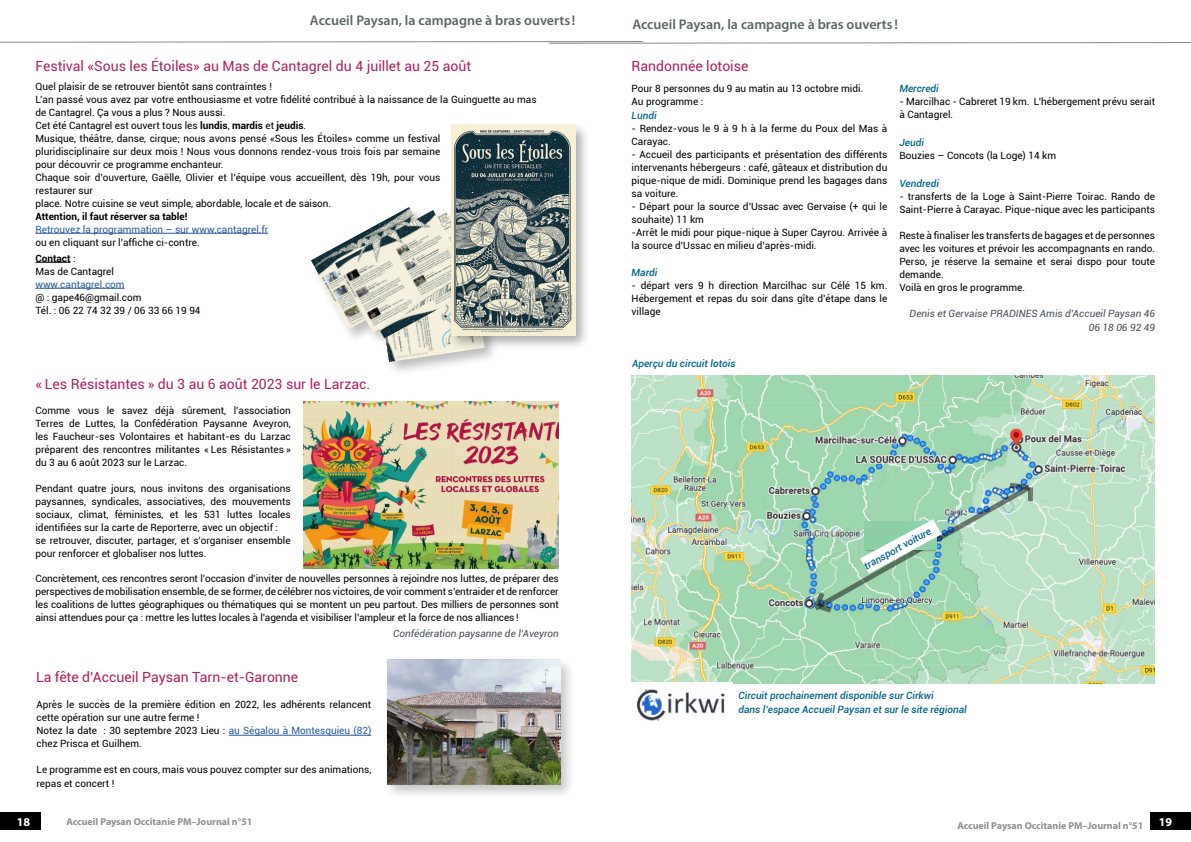
<style>
.page{position:relative;width:1191px;height:842px;background:#fff}
.page>*{position:absolute;margin:0;border:0;box-sizing:border-box;transform-origin:0 0}
.Titre{font:14px "Roboto";color:#ae2061}
.Subheading{font:600 14px "Myriad Pro";color:#59695d}
.t1{font:700 12px "Myriad Pro";color:#fff}
.Body{font:10px/13px "Roboto";color:#000}
.Sous_titre_gras__it{font:italic 500 10px "Roboto";color:#006588}
.signature{font:italic 10px "Roboto";color:#474f59}
.pagination{font:700 10px "Myriad Pro";color:#8d8f92}
.Body-2{font:10px "Roboto";color:#275b9b}
.Body-3{font:700 10px "Roboto";color:#000}
.Body-4{font:italic 500 10px "Roboto";color:#006588}
.s1{font-weight:700}
.s2{font-weight:400}
.s3{color:#275b9b}
</style>
<div class="page">
<svg style="left:0;top:41px;width:1191px;height:2px"></svg>
<div style="left:0;top:812px;width:40px;height:18px;background:#000"></div>
<div style="left:1151px;top:812px;width:40px;height:18px;background:#000"></div>
<div style="left:384px;top:656px;width:191px;height:144px;background:#000;opacity:.22"></div>
<img style="left:387px;top:660px;width:173px;height:125px">
<hr style="left:229px;top:735px;width:142px;height:1px;background:#275b9b">
<img style="left:303px;top:401px;width:255px;height:168px">
<img style="left:631px;top:376px;width:523px;height:307px">
<svg style="left:808px;top:480px;width:228px;height:134px;background:#a4d1b8"></svg>
<img style="left:636px;top:689px;width:89px;height:32px">
<hr style="left:35px;top:233px;width:233px;height:1px;background:#275b9b">
<hr style="left:35px;top:262px;width:36px;height:1px;background:#000">
<hr style="left:35px;top:288px;width:90px;height:1px;background:#275b9b">
<div style="left:309px;top:205px;width:190px;height:172px;background:#000;opacity:.26"></div>
<img style="left:311px;top:207px;width:136px;height:122px">
<img style="left:379px;top:338px;width:106px;height:24px">
<img style="left:345px;top:333px;width:103px;height:5px">
<img style="left:335px;top:210px;width:113px;height:123px">
<div style="left:448px;top:122px;width:143px;height:229px;background:#000;opacity:.32"></div>
<img style="left:451px;top:125px;width:124px;height:210px">
<p class="Subheading" style="left:310px;top:12px;width:267px">Accueil Paysan, la campagne à bras ouverts !</p>
<p class="Subheading" style="left:632px;top:16px;width:267px">Accueil Paysan, la campagne à bras ouverts !</p>
<p class="Titre" style="left:35px;top:56px;width:437px">Festival «Sous les Étoiles» au Mas de Cantagrel du 4 juillet au 25 août</p>
<p class="Body" style="left:35px;top:79px;width:238px">Quel plaisir de se retrouver bientôt sans contraintes !</p>
<p class="Body" style="left:35px;top:92px;width:502px">L’an passé vous avez par votre enthousiasme et votre fidélité contribué à la naissance de la Guinguette au mas de Cantagrel. Ça vous a plus ? Nous aussi.</p>
<p class="Body" style="left:35px;top:118px;width:272px">Cet été Cantagrel est ouvert tous les <span class="s1">lundis</span>, <span class="s1">mardis</span> et <span class="s1">jeudis</span>.</p>
<p class="Body" style="left:35px;top:131px;width:406px;text-align:justify">Musique, théâtre, danse, cirque; nous avons pensé «Sous les Étoiles» comme un festival pluridisciplinaire sur deux mois ! Nous vous donnons rendez-vous trois fois par semaine pour découvrir ce programme enchanteur.</p>
<p class="Body" style="left:35px;top:170px;width:406px">Chaque soir d’ouverture, Gaëlle, Olivier et l’équipe vous accueillent, dès 19h, pour vous restaurer sur</p>
<p class="Body" style="left:35px;top:196px;width:297px">place. Notre cuisine se veut simple, abordable, locale et de saison.</p>
<p class="Body-3" style="left:35px;top:209px;width:153px">Attention, il faut réserver sa table!</p>
<p class="Body-2" style="left:35px;top:222px;width:234px">Retrouvez la programmation – sur www.cantagrel.fr</p>
<p class="Body" style="left:35px;top:235px;width:166px">ou en cliquant sur l’affiche ci-contre.</p>
<p class="Body-3" style="left:35px;top:251px;width:42px">Contact <span class="s2">:</span></p>
<p class="Body" style="left:35px;top:264px;width:80px">Mas de Cantagrel</p>
<p class="Body-2" style="left:35px;top:277px;width:91px">www.cantagrel.com</p>
<p class="Body" style="left:35px;top:290px;width:108px">@ : gape46@gmail.com</p>
<p class="Body" style="left:35px;top:303px;width:167px">Tél. : 06 22 74 32 39 / 06 33 66 19 94</p>
<p class="Titre" style="left:35px;top:374px;width:336px">« Les Résistantes » du 3 au 6 août 2023 sur le Larzac.</p>
<p class="Body" style="left:35px;top:403px;width:257px;text-align:justify">Comme vous le savez déjà sûrement, l’association Terres de Luttes, la Confédération Paysanne Aveyron, les Faucheur-ses Volontaires et habitant-es du Larzac préparent des rencontres militantes « Les Résistantes » du 3 au 6 août 2023 sur le Larzac.</p>
<p class="Body" style="left:35px;top:481px;width:257px;text-align:justify">Pendant quatre jours, nous invitons des organisations paysannes, syndicales, associatives, des mouvements sociaux, climat, féministes, et les 531 luttes locales identifiées sur la carte de Reporterre, avec un objectif :</p>
<p class="Body" style="left:35px;top:533px;width:257px">se retrouver, discuter, partager, et s’organiser ensemble pour renforcer et globaliser nos luttes.</p>
<p class="Body" style="left:35px;top:571px;width:525px;text-align:justify">Concrètement, ces rencontres seront l’occasion d’inviter de nouvelles personnes à rejoindre nos luttes, de préparer des perspectives de mobilisation ensemble, de se former, de célébrer nos victoires, de voir comment s’entraider et de renforcer les coalitions de luttes géographiques ou thématiques qui se montent un peu partout. Des milliers de personnes sont ainsi attendues pour ça : mettre les luttes locales à l’agenda et visibiliser l’ampleur et la force de nos alliances !</p>
<p class="signature" style="left:393px;top:626px;width:167px">Confédération paysanne de l’Aveyron</p>
<p class="Titre" style="left:36px;top:667px;width:264px">La fête d’Accueil Paysan Tarn-et-Garonne</p>
<p class="Body" style="left:37px;top:698px;width:336px">Après le succès de la première édition en 2022, les adhérents relancent cette opération sur une autre ferme !</p>
<p class="Body" style="left:37px;top:724px;width:336px">Notez la date : 30 septembre 2023 Lieu : <span class="s3">au Ségalou à Montesquieu (82) </span>chez Prisca et Guilhem.</p>
<p class="Body" style="left:37px;top:763px;width:336px">Le programme est en cours, mais vous pouvez compter sur des animations, repas et concert !</p>
<p class="Titre" style="left:631px;top:56px;width:118px">Randonnée lotoise</p>
<p class="Body" style="left:631px;top:82px;width:233px">Pour 8 personnes du 9 au matin au 13 octobre midi.</p>
<p class="Body" style="left:631px;top:95px;width:73px">Au programme :</p>
<p class="Sous_titre_gras__it" style="left:631px;top:109px;width:27px">Lundi</p>
<p class="Body" style="left:631px;top:122px;width:257px">- Rendez-vous le 9 à 9 h à la ferme du Poux del Mas à<br>Carayac.</p>
<p class="Body" style="left:631px;top:148px;width:257px;text-align:justify">- Accueil des participants et présentation des différents intervenants hébergeurs : café, gâteaux et distribution du pique-nique de midi. Dominique prend les bagages dans sa voiture.</p>
<p class="Body" style="left:631px;top:200px;width:257px">- Départ pour la source d’Ussac avec Gervaise (+ qui le souhaite) 11 km</p>
<p class="Body" style="left:631px;top:226px;width:257px">-Arrêt le midi pour pique-nique à Super Cayrou. Arrivée à la source d’Ussac en milieu d’après-midi.</p>
<p class="Sous_titre_gras__it" style="left:631px;top:266px;width:27px">Mardi</p>
<p class="Body" style="left:631px;top:279px;width:257px;text-align:justify">- départ vers 9 h direction Marcilhac sur Célé 15 km.<br>Hébergement et repas du soir dans gîte d’étape dans le village</p>
<p class="Sous_titre_gras__it" style="left:632px;top:357px;width:105px">Aperçu du circuit lotois</p>
<p class="Sous_titre_gras__it" style="left:899px;top:82px;width:41px">Mercredi</p>
<p class="Body" style="left:899px;top:95px;width:257px">- Marcilhac - Cabreret 19 km. L’hébergement prévu serait à Cantagrel.</p>
<p class="Body-4" style="left:899px;top:136px;width:26px">Jeudi</p>
<p class="Body" style="left:899px;top:149px;width:158px">Bouzies – Concots (la Loge) 14 km</p>
<p class="Sous_titre_gras__it" style="left:899px;top:177px;width:41px">Vendredi</p>
<p class="Body" style="left:899px;top:190px;width:257px">- transferts de la Loge à Saint-Pierre Toirac. Rando de<br>Saint-Pierre à Carayac. Pique-nique avec les participants</p>
<p class="Body" style="left:899px;top:229px;width:257px;text-align:justify">Reste à finaliser les transferts de bagages et de personnes avec les voitures et prévoir les accompagnants en rando.<br>Perso, je réserve la semaine et serai dispo pour toute demande.</p>
<p class="Body" style="left:899px;top:281px;width:127px">Voilà en gros le programme.</p>
<p class="signature" style="left:909px;top:307px;width:247px">Denis et Gervaise PRADINES Amis d’Accueil Paysan 46</p>
<p class="signature" style="left:1088px;top:320px;width:68px">06 18 06 92 49</p>
<p class="Sous_titre_gras__it" style="left:861px;top:560px;width:77px;rotate:-29deg">transport voiture</p>
<p class="Sous_titre_gras__it" style="left:738px;top:688px;width:197px">Circuit prochainement disponible sur Cirkwi</p>
<p class="Sous_titre_gras__it" style="left:738px;top:702px;width:230px">dans l’espace Accueil Paysan et sur le site régional</p>
<p class="t1" style="left:17px;top:815px;width:15px">18</p>
<p class="pagination" style="left:66px;top:816px;width:187px">Accueil Paysan Occitanie PM–Journal n°51</p>
<p class="pagination" style="left:957px;top:820px;width:187px">Accueil Paysan Occitanie PM–Journal n°51</p>
<p class="t1" style="left:1158px;top:815px;width:15px">19</p>
</div>
